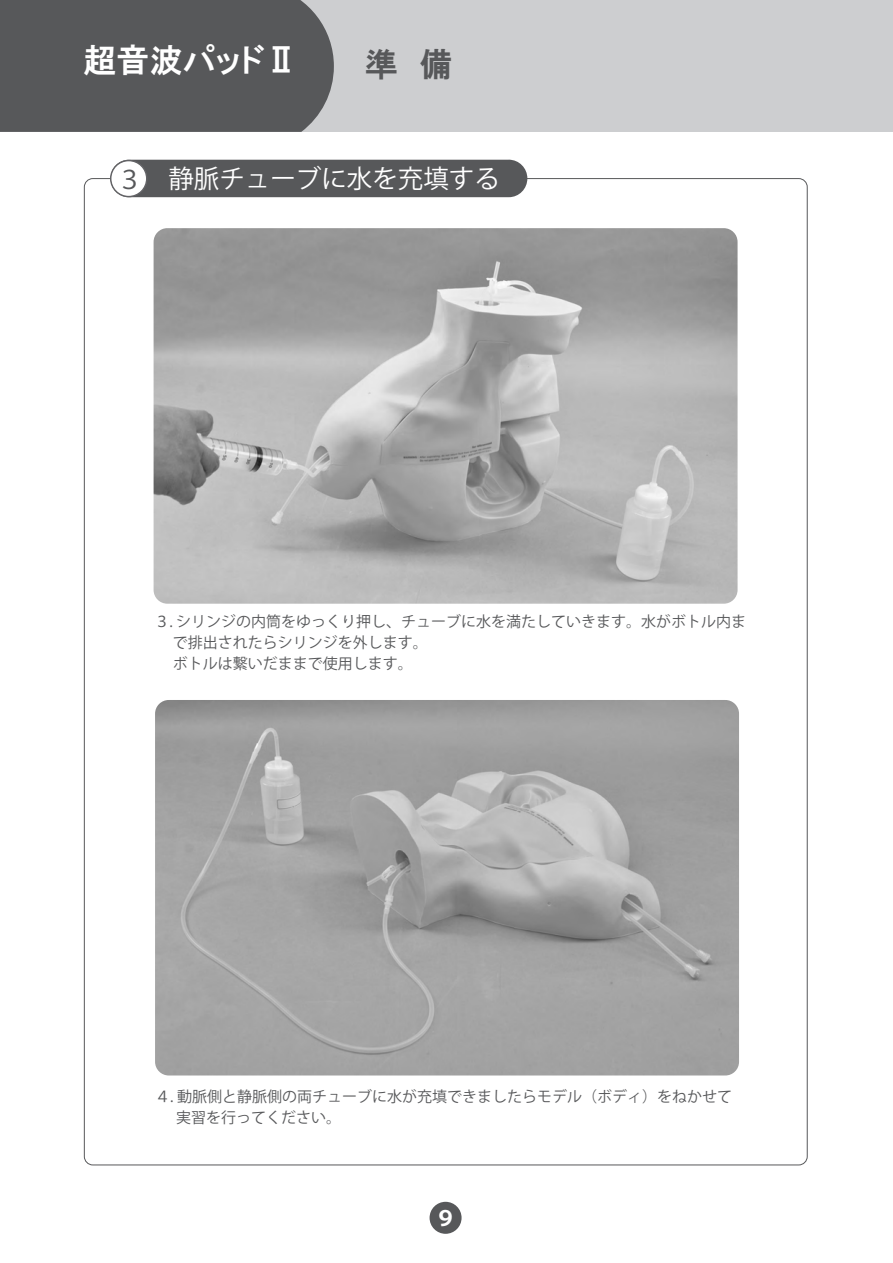
<style>
.page{position:relative;width:893px;height:1263px;background:#fff}
.page>*{position:absolute;margin:0;border:0;box-sizing:border-box;transform-origin:0 0}
.t1{font:33px "HGP Gothic E";color:#fff}
.t2{font:33px "HGP Gothic E";color:#57585a}
.t3{font:25.5px "Koz Go Pro Bold 90 ms RKSJ H";color:#fff}
.t4{font:700 21px "Koz Go Pr 6 N";color:#fff}
.t5{font:15px/21px "Koz Go Pro Medium 90 ms RKSJ H";color:#57585a}
.s1{color:#57585a}
</style>
<div class="page">
<div style="left:0;top:0;width:893px;height:132px;background:#cdced0"></div>
<div style="left:0;top:0;width:334px;height:132px;background:#57585a"></div>
<img style="left:155px;top:700px;width:584px;height:375px">
<div style="left:110px;top:160px;width:417px;height:37px;background:#57585a;border-radius:19px"></div>
<div style="left:111px;top:161px;width:36px;height:36px;background:#fff;border-radius:50%"></div>
<div style="left:110px;top:160px;width:37px;height:37px;border:1px solid #636366;border-radius:50%"></div>
<div style="left:430px;top:1202px;width:32px;height:32px;background:#57585a;border-radius:50%"></div>
<img style="left:154px;top:228px;width:584px;height:376px">
<h1 class="t1" style="left:83px;top:43px;width:216px">超音波パッドⅡ</h1>
<h1 class="t2" style="left:365px;top:47px;width:89px">準　備</h1>
<h2 class="t3" style="left:117px;top:164px;width:385px"><span class="s1">３</span> 静脈チューブに水を充填する</h2>
<p class="t5" style="left:154px;top:611px;width:593px">３. シリンジの内筒をゆっくり押し、チューブに水を満たしていきます。水がボトル内ま　 で排出されたらシリンジを外します。<br>　 ボトルは繋いだままで使用します。</p>
<p class="t5" style="left:176px;top:1086px;width:557px;text-indent:-21px">４. 動脈側と静脈側の両チューブに水が充填できましたらモデル（ボディ）をねかせて実習を行ってください。</p>
<h3 class="t4" style="left:435px;top:1207px;width:22px">９</h3>
</div>
